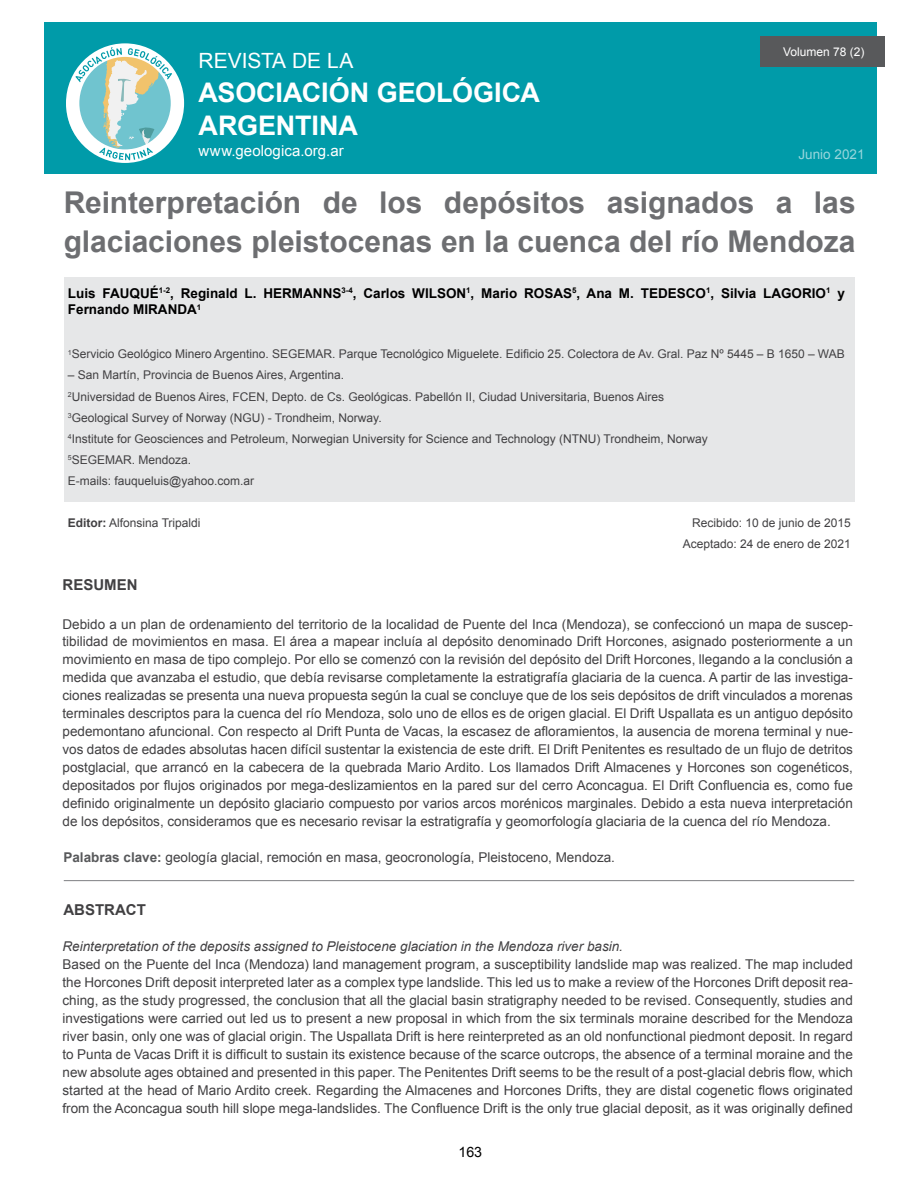
<style>
.page{position:relative;width:918px;height:1188px;background:#fff}
.page>*{position:absolute;margin:0;border:0;box-sizing:border-box;transform-origin:0 0}
.t1{font:700 30px/39px "Arial";letter-spacing:-.005em;color:#6d6e71}
.t2{font:700 27px/33px "Arial";letter-spacing:-.005em;color:#fff}
.t3{font:21px "Arial";color:#fff}
.t4{font:15px "Arial";letter-spacing:.005em;color:#fff}
.t5{font:700 15px "Arial";color:#414042}
.t6{font:14.25px "Arial";color:#000}
.t7{font:13.5px/18px "Arial";color:#414042;text-align:justify}
.t8{font:700 13.5px/16.2px "Arial";color:#000}
.t9{font:italic 13.5px "Arial";color:#414042}
.t10{font:13.5px "Arial";color:#fff}
.t11{font:12px/21px "Arial";color:#414042}
.t12{font:12px "Arial";color:#fff}
.s1{font-weight:700}
.s2{font-weight:700;color:#58595b}
</style>
<div class="page">
<div style="left:44px;top:22px;width:833px;height:152px;background:#009ba9"></div>
<div style="left:760px;top:36px;width:125px;height:31px;background:#58595b"></div>
<svg style="left:66px;top:43px;width:118px;height:120px"></svg>
<div style="left:64px;top:278px;width:790px;height:224px;background:#e6e7e8"></div>
<hr style="left:64px;top:880px;width:790px;height:1px;background:#7e8083">
<p class="t12" style="left:783px;top:44px;width:83px">Volumen 78 (2)</p>
<h3 class="t3" style="left:199px;top:47px;width:156px">REVISTA DE LA</h3>
<h2 class="t2" style="left:199px;top:77px;width:343px">ASOCIACIÓN GEOLÓGICA<br>ARGENTINA</h2>
<p class="t4" style="left:199px;top:141px;width:147px">www.geologica.org.ar</p>
<p class="t10" style="left:799px;top:145px;width:68px">Junio 2021</p>
<h1 class="t1" style="left:64px;top:184px;width:793px">Reinterpretación de los depósitos asignados a las glaciaciones pleistocenas en la cuenca del río Mendoza</h1>
<p class="t8" style="left:68px;top:285px;width:778px">Luis FAUQUÉ<sup>1-2</sup>, Reginald L. HERMANNS<sup>3-4</sup>, Carlos WILSON<sup>1</sup>, Mario ROSAS<sup>5</sup>, Ana M. TEDESCO<sup>1</sup>, Silvia LAGORIO<sup>1</sup> y<br>Fernando MIRANDA<sup>1</sup></p>
<p class="t11" style="left:68px;top:344px;width:778px"><sup>1</sup>Servicio Geológico Minero Argentino. SEGEMAR. Parque Tecnológico Miguelete. Edificio 25. Colectora de Av. Gral. Paz Nº 5445 – B 1650 – WAB</p>
<p class="t11" style="left:68px;top:365px;width:641px">– San Martín, Provincia de Buenos Aires, Argentina.<br><sup>2</sup>Universidad de Buenos Aires, FCEN, Depto. de Cs. Geológicas. Pabellón II, Ciudad Universitaria, Buenos Aires <sup>3</sup>Geological Survey of Norway (NGU) - Trondheim, Norway.<br><sup>4</sup>Institute for Geosciences and Petroleum, Norwegian University for Science and Technology (NTNU) Trondheim, Norway <sup>5</sup>SEGEMAR. Mendoza.<br>E-mails: fauqueluis@yahoo.com.ar</p>
<p class="t11" style="left:68px;top:512px;width:134px"><span class="s1">Editor:</span> Alfonsina Tripaldi</p>
<p class="t11" style="left:683px;top:512px;width:170px;text-align:right">Recibido: 10 de junio de 2015<br>Aceptado: 24 de enero de 2021</p>
<p class="t5" style="left:63px;top:574px;width:76px">RESUMEN</p>
<p class="t7" style="left:63px;top:615px;width:792px">Debido a un plan de ordenamiento del territorio de la localidad de Puente del Inca (Mendoza), se confeccionó un mapa de suscep&shy;tibilidad de movimientos en masa. El área a mapear incluía al depósito denominado Drift Horcones, asignado posteriormente a un movimiento en masa de tipo complejo. Por ello se comenzó con la revisión del depósito del Drift Horcones, llegando a la conclusión a medida que avanzaba el estudio, que debía revisarse completamente la estratigrafía glaciaria de la cuenca. A partir de las investiga&shy;ciones realizadas se presenta una nueva propuesta según la cual se concluye que de los seis depósitos de drift vinculados a morenas terminales descriptos para la cuenca del río Mendoza, solo uno de ellos es de origen glacial. El Drift Uspallata es un antiguo depósito pedemontano afuncional. Con respecto al Drift Punta de Vacas, la escasez de afloramientos, la ausencia de morena terminal y nue&shy;vos datos de edades absolutas hacen difícil sustentar la existencia de este drift. El Drift Penitentes es resultado de un flujo de detritos postglacial, que arrancó en la cabecera de la quebrada Mario Ardito. Los llamados Drift Almacenes y Horcones son cogenéticos, depositados por flujos originados por mega-deslizamientos en la pared sur del cerro Aconcagua. El Drift Confluencia es, como fue definido originalmente un depósito glaciario compuesto por varios arcos morénicos marginales. Debido a esta nueva interpretación de los depósitos, consideramos que es necesario revisar la estratigrafía y geomorfología glaciaria de la cuenca del río Mendoza.</p>
<p class="t7" style="left:63px;top:849px;width:553px"><span class="s2">Palabras clave:</span> geología glacial, remoción en masa, geocronología, Pleistoceno, Mendoza.</p>
<p class="t5" style="left:63px;top:900px;width:84px">ABSTRACT</p>
<p class="t9" style="left:63px;top:938px;width:562px">Reinterpretation of the deposits assigned to Pleistocene glaciation in the Mendoza river basin.</p>
<p class="t7" style="left:63px;top:955px;width:792px">Based on the Puente del Inca (Mendoza) land management program, a susceptibility landslide map was realized. The map included the Horcones Drift deposit interpreted later as a complex type landslide. This led us to make a review of the Horcones Drift deposit rea&shy;ching, as the study progressed, the conclusion that all the glacial basin stratigraphy needed to be revised. Consequently, studies and investigations were carried out led us to present a new proposal in which from the six terminals moraine described for the Mendoza river basin, only one was of glacial origin. The Uspallata Drift is here reinterpreted as an old nonfunctional piedmont deposit. In regard to Punta de Vacas Drift it is difficult to sustain its existence because of the scarce outcrops, the absence of a terminal moraine and the new absolute ages obtained and presented in this paper. The Penitentes Drift seems to be the result of a post-glacial debris flow, which started at the head of Mario Ardito creek. Regarding the Almacenes and Horcones Drifts, they are distal cogenetic flows originated from the Aconcagua south hill slope mega-landslides. The Confluence Drift is the only true glacial deposit, as it was originally defined</p>
<p class="t6" style="left:458px;top:1142px;width:25px">163</p>
</div>
